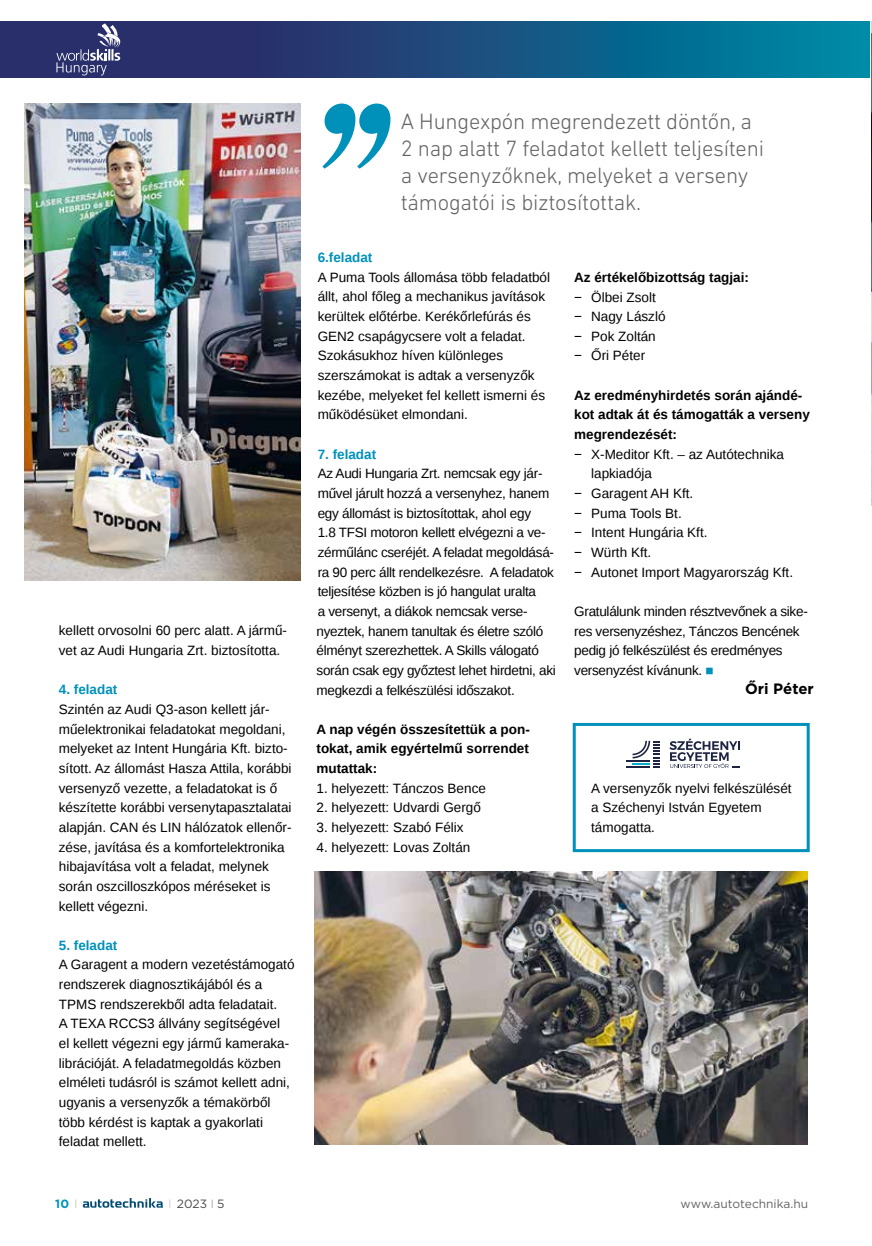
<style>
.page{position:relative;width:872px;height:1246px;background:#fff}
.page>*{position:absolute;margin:0;border:0;box-sizing:border-box;transform-origin:0 0}
.t1{font:300 22.5px/27px "DIN Next LT Pro";letter-spacing:-.01em;color:#646363}
.t2{font:700 15px "Gotham";color:#000}
.t3{font:13.5px/19.6px "Liberation Sans";color:#000}
.t4{font:13.5px/19.6px "Liberation Sans";letter-spacing:-.02em;color:#000}
.t5{font:700 13.5px/19.6px "Liberation Sans";color:#000;text-align:justify}
.t6{font:700 13.5px "Liberation Sans";color:#0091bb}
.t7{font:12px "Gotham";color:#646363}
.t8{font:12px "Gotham";color:#4a4a49}
.t9{font:700 12px "Gotham";color:#0091bb}
.s1{color:#0091bb}
.s2{font-weight:100;color:#646363}
.s3{font-weight:100;color:#000}
</style>
<div class="page">
<svg style="left:0;top:21px;width:870px;height:57px;background:#165180"></svg>
<svg style="left:83px;top:1198px;width:80px;height:10px"></svg>
<svg style="left:56px;top:23px;width:64px;height:52px;background:#4d5384"></svg>
<div style="left:573px;top:723px;width:236px;height:129px;border:3px solid #0091bb"></div>
<img style="left:314px;top:871px;width:493px;height:274px">
<img style="left:25px;top:103px;width:276px;height:477px">
<svg style="left:322px;top:104px;width:68px;height:65px"></svg>
<img style="left:871px;top:22px;width:1px;height:483px">
<hr style="left:626px;top:766px;width:24px;height:2px;background:#1c2442">
<hr style="left:626px;top:760px;width:24px;height:2px;background:#1c2442">
<svg style="left:632px;top:741px;width:28px;height:27px"></svg>
<svg style="left:669px;top:738px;width:71px;height:30px"></svg>
<p class="t3" style="left:59px;top:621px;width:230px">kellett orvosolni 60 perc alatt. A jármű&shy;vet az Audi Hungaria Zrt. biztosította.</p>
<p class="t6" style="left:59px;top:680px;width:60px">4. feladat</p>
<p class="t3" style="left:59px;top:700px;width:234px">Szintén az Audi Q3-ason kellett jár&shy;műelektronikai feladatokat megoldani, melyeket az Intent Hungária Kft. bizto&shy;sított. Az állomást Hasza Attila, korábbi versenyző vezette, a feladatokat is ő készítette korábbi versenytapasztalatai alapján. CAN és LIN hálózatok ellenőr&shy;zése, javítása és a komfortelektronika hibajavítása volt a feladat, melynek során oszcilloszkópos méréseket is kellett végezni.</p>
<p class="t6" style="left:59px;top:936px;width:60px">5. feladat</p>
<p class="t3" style="left:59px;top:955px;width:237px">A Garagent a modern vezetéstámogató rendszerek diagnosztikájából és a TPMS rendszerekből adta feladatait.<br>A TEXA RCCS3 állvány segítségével<br>el kellett végezni egy jármű kameraka&shy;librációját. A feladatmegoldás közben elméleti tudásról is számot kellett adni, ugyanis a versenyzők a témakörből több kérdést is kaptak a gyakorlati feladat mellett.</p>
<h1 class="t1" style="left:401px;top:108px;width:365px">A Hungexpón megrendezett döntőn, a 2 nap alatt 7 feladatot kellett teljesíteni a versenyzőknek, melyeket a verseny támogatói is biztosítottak.</h1>
<p class="t6" style="left:318px;top:248px;width:56px">6.feladat</p>
<p class="t3" style="left:318px;top:268px;width:234px">A Puma Tools állomása több feladatból állt, ahol főleg a mechanikus javítások kerültek előtérbe. Kerékőrlefúrás és GEN2 csapágycsere volt a feladat.<br>Szokásukhoz híven különleges szerszámokat is adtak a versenyzők kezébe, melyeket fel kellett ismerni és működésüket elmondani.</p>
<p class="t6" style="left:318px;top:445px;width:60px">7. feladat</p>
<p class="t4" style="left:316px;top:464px;width:241px">Az Audi Hungaria Zrt. nemcsak egy jár&shy;művel járult hozzá a versenyhez, hanem egy állomást is biztosítottak, ahol egy<br>1.8 TFSI motoron kellett elvégezni a ve&shy;zérműlánc cseréjét. A feladat megoldásá&shy;ra 90 perc állt rendelkezésre. A feladatok teljesítése közben is jó hangulat uralta<br>a versenyt, a diákok nemcsak verse&shy;nyeztek, hanem tanultak és életre szóló élményt szerezhettek. A Skills válogató során csak egy győztest lehet hirdetni, aki megkezdi a felkészülési időszakot.</p>
<p class="t5" style="left:316px;top:719px;width:215px">A nap végén összesítettük a pon&shy;tokat, amik egyértelmű sorrendet mutattak:</p>
<p class="t3" style="left:316px;top:779px;width:171px">1. helyezett: Tánczos Bence</p>
<p class="t3" style="left:316px;top:798px;width:166px">2. helyezett: Udvardi Gergő</p>
<p class="t3" style="left:316px;top:818px;width:149px">3. helyezett: Szabó Félix</p>
<p class="t3" style="left:316px;top:838px;width:155px">4. helyezett: Lovas Zoltán</p>
<p class="t5" style="left:574px;top:267px;width:176px">Az értékelőbizottság tagjai:</p>
<p class="t3" style="left:574px;top:288px;width:93px">− Ölbei Zsolt − Nagy László − Pok Zoltán − Őri Péter</p>
<p class="t5" style="left:574px;top:385px;width:237px;text-align:left">Az eredményhirdetés során ajándé&shy;kot adtak át és támogatták a verseny megrendezését:</p>
<p class="t3" style="left:574px;top:445px;width:211px">− X-Meditor Kft. – az Autótechnika</p>
<p class="t3" style="left:591px;top:464px;width:62px">lapkiadója</p>
<p class="t3" style="left:574px;top:484px;width:121px">− Garagent AH Kft.</p>
<p class="t3" style="left:574px;top:504px;width:109px">− Puma Tools Bt.</p>
<p class="t3" style="left:574px;top:523px;width:135px">− Intent Hungária Kft.</p>
<p class="t3" style="left:574px;top:543px;width:79px">− Würth Kft.</p>
<p class="t3" style="left:574px;top:563px;width:220px">− Autonet Import Magyarország Kft.</p>
<p class="t4" style="left:574px;top:602px;width:235px">Gratulálunk minden résztvevőnek a sike&shy;res versenyzéshez, Tánczos Bencének pedig jó felkészülést és eredményes versenyzést kívánunk. <span class="s1">■</span></p>
<p class="t2" style="left:745px;top:679px;width:70px">Őri Péter</p>
<p class="t3" style="left:591px;top:779px;width:202px">A versenyzők nyelvi felkészülését a Széchenyi István Egyetem támogatta.</p>
<p class="t9" style="left:55px;top:1195px;width:24px">10 <span class="s2">I</span></p>
<p class="t8" style="left:169px;top:1196px;width:57px"><span class="s2">I</span> 2023 <span class="s3">I</span> 5</p>
<p class="t7" style="left:680px;top:1195px;width:129px">www.autotechnika.hu</p>
</div>
